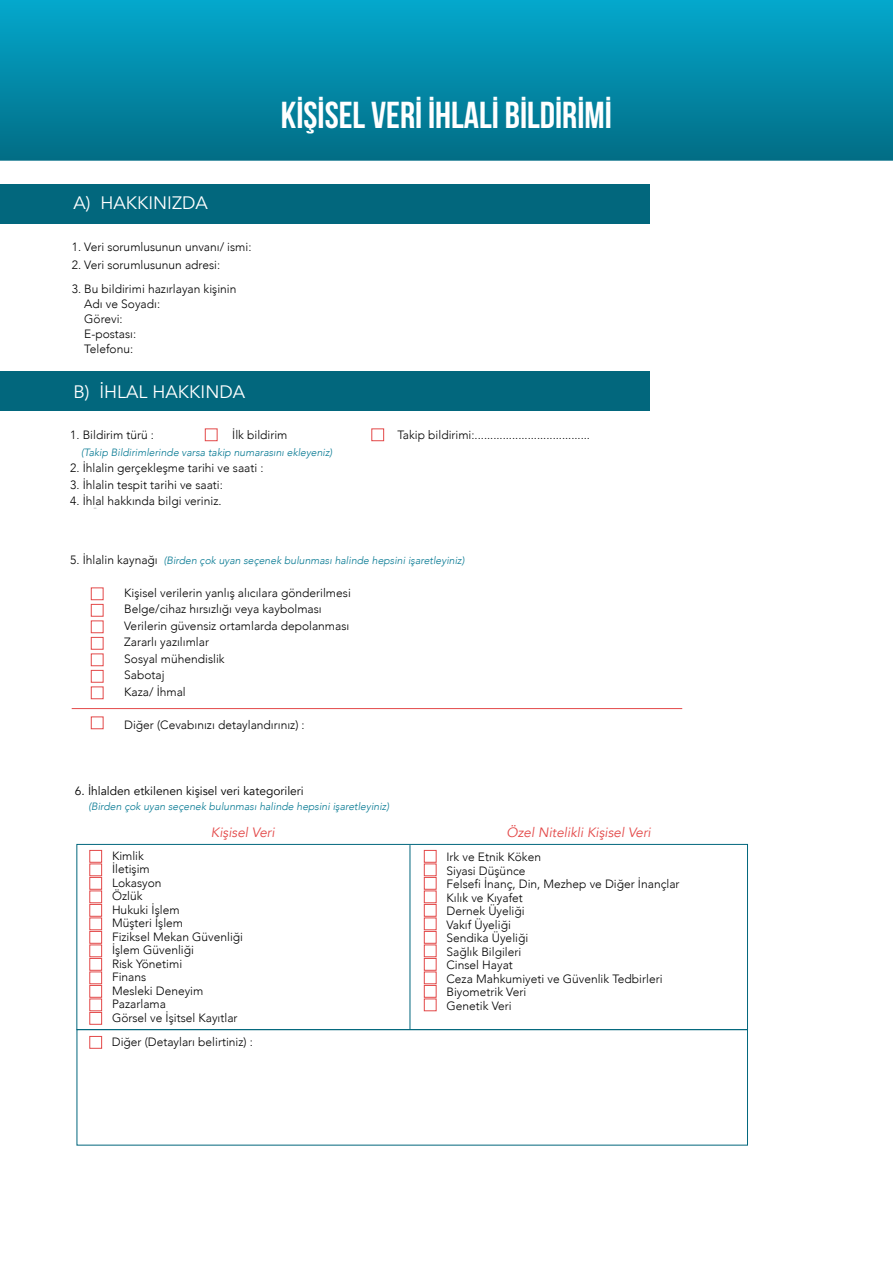
<style>
.page{position:relative;width:893px;height:1263px;background:#fff}
.page>*{position:absolute;margin:0;border:0;box-sizing:border-box;transform-origin:0 0}
.t1{font:700 37.5px "Bebas Neue";color:#fff}
.t2{font:18px "Avenir";color:#fff}
.t3{font:italic 13.5px "Avenir";color:#e34949}
.t4{font:300 12px/13.5px "Avenir";color:#000}
.t5{font:12px "Avenir";color:#000}
.t6{font:italic 300 10.5px "Avenir";color:#027791}
.s1{font-style:normal;font-size:12px;color:#000}
</style>
<div class="page">
<img style="left:0;top:0;width:893px;height:160px">
<div style="left:0;top:184px;width:649px;height:39px;background:#02677d"></div>
<div style="left:0;top:371px;width:649px;height:40px;background:#02677d"></div>
<div style="left:205px;top:428px;width:13px;height:13px;border:1px solid #e34949"></div>
<div style="left:91px;top:587px;width:13px;height:13px;border:1px solid #e34949"></div>
<div style="left:91px;top:604px;width:13px;height:13px;border:1px solid #e34949"></div>
<div style="left:91px;top:620px;width:13px;height:13px;border:1px solid #e34949"></div>
<div style="left:91px;top:637px;width:13px;height:13px;border:1px solid #e34949"></div>
<div style="left:91px;top:653px;width:13px;height:13px;border:1px solid #e34949"></div>
<div style="left:91px;top:670px;width:13px;height:13px;border:1px solid #e34949"></div>
<div style="left:91px;top:686px;width:13px;height:13px;border:1px solid #e34949"></div>
<div style="left:91px;top:716px;width:13px;height:13px;border:1px solid #e34949"></div>
<div style="left:371px;top:428px;width:13px;height:13px;border:1px solid #e34949"></div>
<svg style="left:76px;top:844px;width:672px;height:186px"></svg>
<div style="left:89px;top:863px;width:13px;height:13px;border:1px solid #e34949"></div>
<div style="left:89px;top:890px;width:13px;height:13px;border:1px solid #e34949"></div>
<div style="left:89px;top:877px;width:13px;height:13px;border:1px solid #e34949"></div>
<div style="left:89px;top:904px;width:13px;height:13px;border:1px solid #e34949"></div>
<div style="left:89px;top:917px;width:13px;height:13px;border:1px solid #e34949"></div>
<div style="left:89px;top:931px;width:13px;height:13px;border:1px solid #e34949"></div>
<div style="left:89px;top:944px;width:13px;height:13px;border:1px solid #e34949"></div>
<div style="left:89px;top:958px;width:13px;height:13px;border:1px solid #e34949"></div>
<div style="left:89px;top:971px;width:13px;height:13px;border:1px solid #e34949"></div>
<div style="left:89px;top:985px;width:13px;height:13px;border:1px solid #e34949"></div>
<div style="left:89px;top:998px;width:13px;height:13px;border:1px solid #e34949"></div>
<div style="left:89px;top:1012px;width:13px;height:13px;border:1px solid #e34949"></div>
<div style="left:89px;top:1036px;width:13px;height:13px;border:1px solid #e34949"></div>
<div style="left:424px;top:850px;width:13px;height:13px;border:1px solid #e34949"></div>
<div style="left:424px;top:863px;width:13px;height:13px;border:1px solid #e34949"></div>
<div style="left:424px;top:890px;width:13px;height:13px;border:1px solid #e34949"></div>
<div style="left:424px;top:877px;width:13px;height:13px;border:1px solid #e34949"></div>
<div style="left:424px;top:904px;width:13px;height:13px;border:1px solid #e34949"></div>
<div style="left:424px;top:917px;width:13px;height:13px;border:1px solid #e34949"></div>
<div style="left:424px;top:931px;width:13px;height:13px;border:1px solid #e34949"></div>
<div style="left:424px;top:944px;width:13px;height:13px;border:1px solid #e34949"></div>
<div style="left:424px;top:958px;width:13px;height:13px;border:1px solid #e34949"></div>
<div style="left:424px;top:971px;width:13px;height:13px;border:1px solid #e34949"></div>
<div style="left:424px;top:985px;width:13px;height:13px;border:1px solid #e34949"></div>
<div style="left:424px;top:998px;width:13px;height:13px;border:1px solid #e34949"></div>
<hr style="left:410px;top:845px;width:1px;height:184px;background:#02677d">
<div style="left:77px;top:1029px;width:671px;height:116px;border:1px solid #02677d"></div>
<hr style="left:72px;top:708px;width:610px;height:1px;background:#e34949">
<h1 class="t1" style="left:281px;top:94px;width:332px">KİŞİSEL VERİ İHLALİ BİLDİRİMİ</h1>
<h2 class="t2" style="left:73px;top:192px;width:136px">A) HAKKINIZDA</h2>
<p class="t4" style="left:72px;top:240px;width:181px">1. Veri sorumlusunun unvanı/ ismi:</p>
<p class="t4" style="left:72px;top:258px;width:150px">2. Veri sorumlusunun adresi:</p>
<p class="t4" style="left:84px;top:281px;width:154px;line-height:15px;text-indent:-12px">3. Bu bildirimi hazırlayan kişinin<br>Adı ve Soyadı:<br>Görevi:<br>E-postası:<br>Telefonu:</p>
<h2 class="t2" style="left:73px;top:381px;width:173px">B) İHLAL HAKKINDA</h2>
<p class="t4" style="left:70px;top:428px;width:85px">1. Bildirim türü :</p>
<p class="t4" style="left:232px;top:428px;width:57px">İlk bildirim</p>
<p class="t4" style="left:397px;top:428px;width:194px">Takip bildirimi:.....................................</p>
<p class="t6" style="left:81px;top:446px;width:253px">(Takip Bildirimlerinde varsa takip numarasını ekleyeniz)</p>
<p class="t4" style="left:70px;top:461px;width:195px">2. İhlalin gerçekleşme tarihi ve saati :</p>
<p class="t4" style="left:70px;top:478px;width:154px">3. İhlalin tespit tarihi ve saati:</p>
<p class="t4" style="left:70px;top:494px;width:153px">4. İhlal hakkında bilgi veriniz.</p>
<p class="t6" style="left:70px;top:554px;width:396px"><span class="s1">5. İhlalin kaynağı</span> (Birden çok uyan seçenek bulunması halinde hepsini işaretleyiniz)</p>
<p class="t4" style="left:124px;top:584px;width:228px;line-height:16.5px">Kişisel verilerin yanlış alıcılara gönderilmesi<br>Belge/cihaz hırsızlığı veya kaybolması<br>Verilerin güvensiz ortamlarda depolanması<br>Zararlı yazılımlar<br>Sosyal mühendislik<br>Sabotaj<br>Kaza/ İhmal</p>
<p class="t4" style="left:124px;top:718px;width:182px">Diğer (Cevabınızı detaylandırınız) :</p>
<p class="t5" style="left:75px;top:784px;width:231px">6. İhlalden etkilenen kişisel veri kategorileri</p>
<p class="t6" style="left:88px;top:800px;width:302px">(Birden çok uyan seçenek bulunması halinde hepsini işaretleyiniz)</p>
<p class="t3" style="left:211px;top:824px;width:65px">Kişisel Veri</p>
<p class="t3" style="left:507px;top:824px;width:146px">Özel Nitelikli Kişisel Veri</p>
<p class="t4" style="left:112px;top:849px;width:133px">Kimlik<br>İletişim<br>Lokasyon<br>Özlük<br>Hukuki İşlem<br>Müşteri İşlem<br>Fiziksel Mekan Güvenliği<br>İşlem Güvenliği<br>Risk Yönetimi<br>Finans<br>Mesleki Deneyim<br>Pazarlama<br>Görsel ve İşitsel Kayıtlar</p>
<p class="t4" style="left:446px;top:850px;width:235px">Irk ve Etnik Köken<br>Siyasi Düşünce<br>Felsefi İnanç, Din, Mezhep ve Diğer İnançlar<br>Kılık ve Kıyafet<br>Dernek Üyeliği<br>Vakıf Üyeliği<br>Sendika Üyeliği<br>Sağlık Bilgileri<br>Cinsel Hayat<br>Ceza Mahkumiyeti ve Güvenlik Tedbirleri<br>Biyometrik Veri<br>Genetik Veri</p>
<p class="t4" style="left:112px;top:1035px;width:143px">Diğer (Detayları belirtiniz) :</p>
</div>
